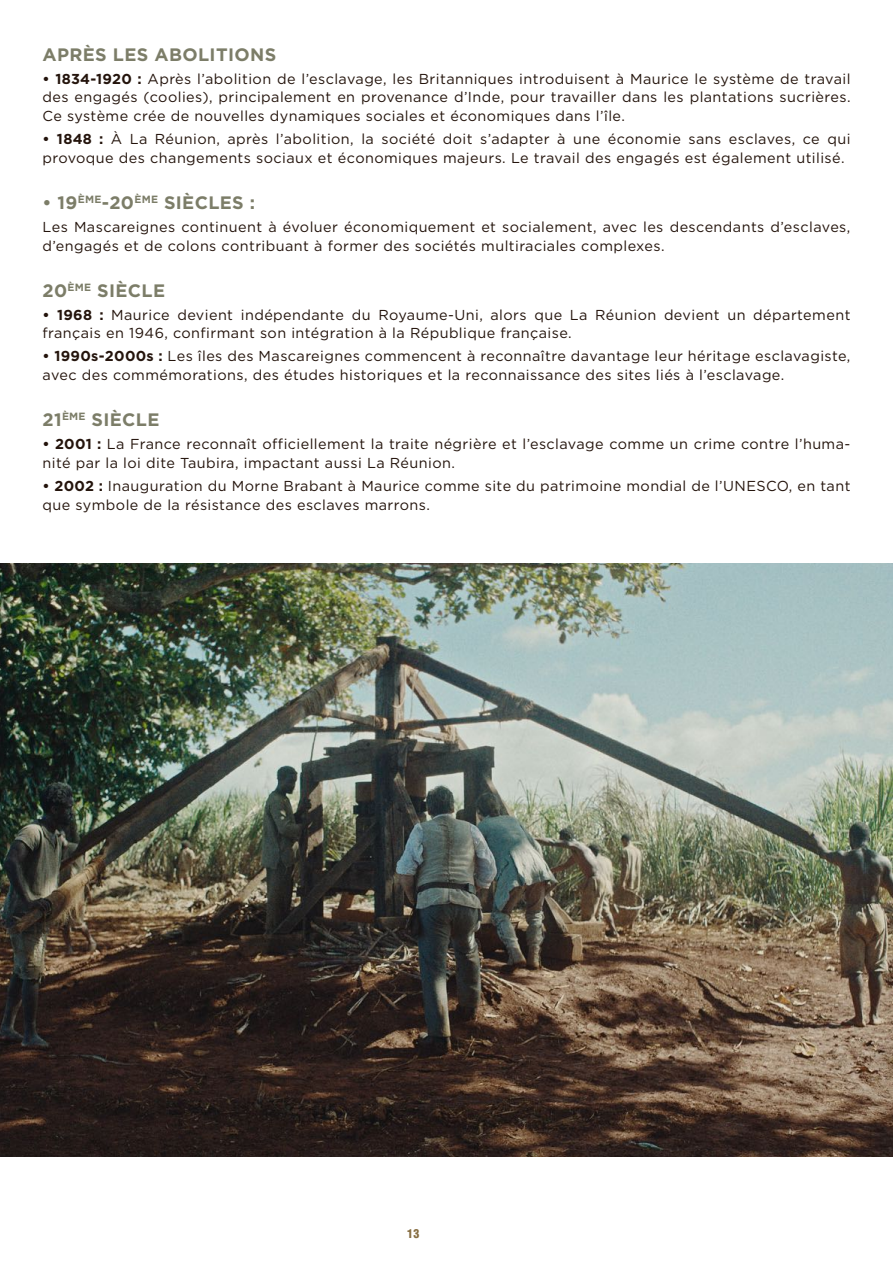
<style>
.page{position:relative;width:893px;height:1263px;background:#fff}
.page>*{position:absolute;margin:0;border:0;box-sizing:border-box;transform-origin:0 0}
.t1{font:700 18px "Gotham";letter-spacing:.02em;color:#7c7d68}
.t2{font:14.4px/18.8px "Gotham";letter-spacing:.03em;color:#24140c}
.t3{font:900 condensed 12px "Helvetica LT Std";color:#866d41}
.s1{font-weight:700}
</style>
<div class="page">
<img style="left:0;top:563px;width:893px;height:594px">
<p class="t1" style="left:43px;top:42px;width:235px">APRÈS LES ABOLITIONS</p>
<p class="t2" style="left:43px;top:69px;width:809px;text-align:justify"><span class="s1">• 1834-1920 :</span> Après l’abolition de l’esclavage, les Britanniques introduisent à Maurice le système de travail des engagés (coolies), principalement en provenance d’Inde, pour travailler dans les plantations sucrières.<br>Ce système crée de nouvelles dynamiques sociales et économiques dans l’île.</p>
<p class="t2" style="left:43px;top:129px;width:809px"><span class="s1">• 1848 :</span> À La Réunion, après l’abolition, la société doit s’adapter à une économie sans esclaves, ce qui provoque des changements sociaux et économiques majeurs. Le travail des engagés est également utilisé.</p>
<p class="t1" style="left:43px;top:190px;width:214px">• 19<sup>ÈME</sup>-20<sup>ÈME</sup> SIÈCLES :</p>
<p class="t2" style="left:43px;top:217px;width:809px">Les Mascareignes continuent à évoluer économiquement et socialement, avec les descendants d’esclaves, d’engagés et de colons contribuant à former des sociétés multiraciales complexes.</p>
<p class="t1" style="left:43px;top:278px;width:124px">20<sup>ÈME</sup> SIÈCLE</p>
<p class="t2" style="left:43px;top:305px;width:809px"><span class="s1">• 1968 :</span> Maurice devient indépendante du Royaume-Uni, alors que La Réunion devient un département français en 1946, confirmant son intégration à la République française.</p>
<p class="t2" style="left:43px;top:347px;width:809px"><span class="s1">• 1990s-2000s :</span> Les îles des Mascareignes commencent à reconnaître davantage leur héritage esclavagiste, avec des commémorations, des études historiques et la reconnaissance des sites liés à l’esclavage.</p>
<p class="t1" style="left:43px;top:408px;width:119px">21<sup>ÈME</sup> SIÈCLE</p>
<p class="t2" style="left:43px;top:434px;width:809px"><span class="s1">• 2001 :</span> La France reconnaît officiellement la traite négrière et l’esclavage comme un crime contre l’huma&shy;nité par la loi dite Taubira, impactant aussi La Réunion.</p>
<p class="t2" style="left:43px;top:476px;width:809px"><span class="s1">• 2002 :</span> Inauguration du Morne Brabant à Maurice comme site du patrimoine mondial de l’UNESCO, en tant que symbole de la résistance des esclaves marrons.</p>
<p class="t3" style="left:407px;top:1226px;width:14px">13</p>
</div>
